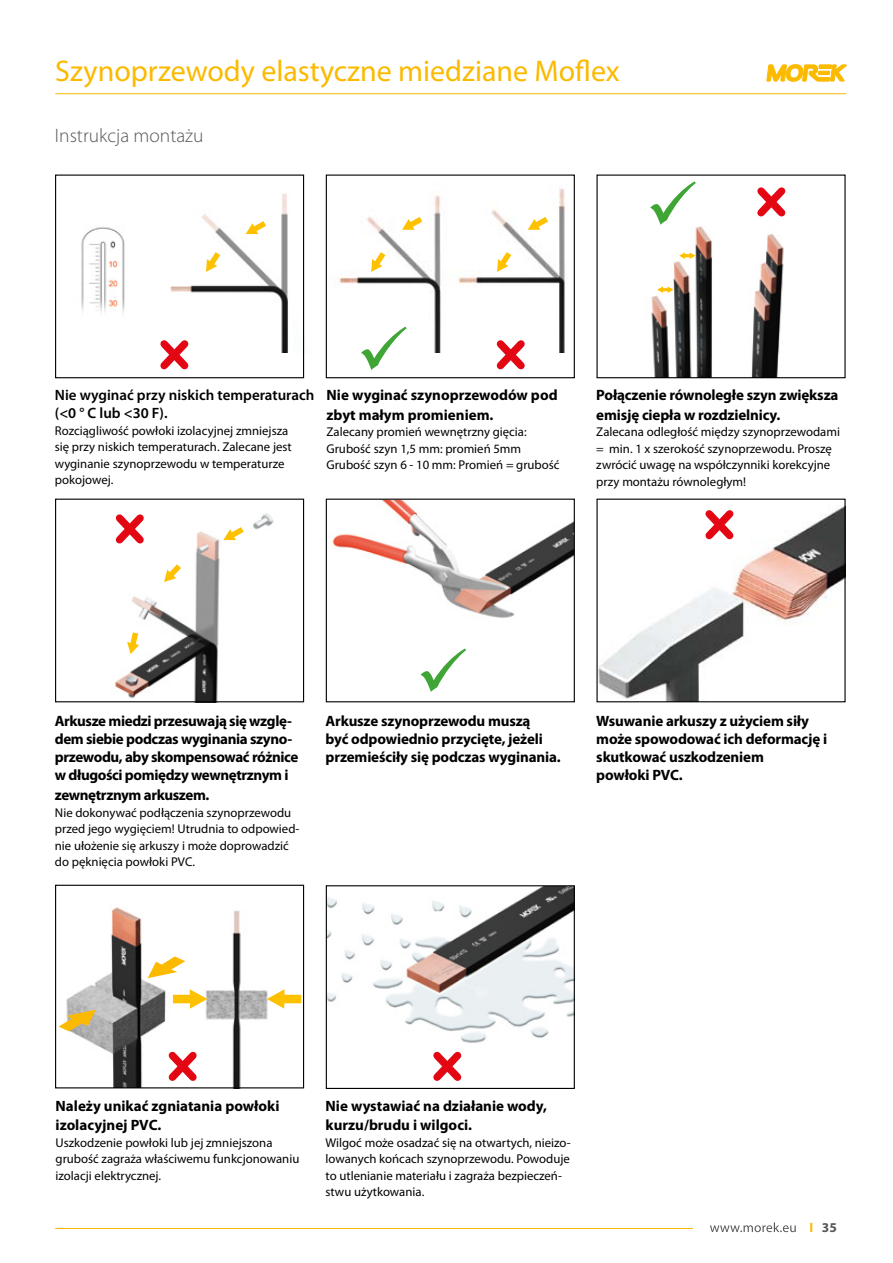
<style>
.page{position:relative;width:893px;height:1263px;background:#fff}
.page>*{position:absolute;margin:0;border:0;box-sizing:border-box;transform-origin:0 0}
.t1{font:30px "Myriad Pro";color:#fbba00}
.t2{font:300 19.5px "Myriad Pro";color:#575756}
.t3{font:700 15px/18px "Myriad Pro";letter-spacing:-.01em;color:#000}
.t4{font:600 15px/18px "Myriad Pro";color:#000}
.t5{font:700 13.5px "Myriad Pro";color:#575756}
.t6{font:12.75px/16.5px "Myriad Pro";color:#000}
.s1{color:#fbba00}
</style>
<div class="page">
<img style="left:332px;top:501px;width:241px;height:174px">
<div style="left:326px;top:499px;width:249px;height:203px;border:1px solid #000"></div>
<img style="left:328px;top:887px;width:245px;height:156px">
<div style="left:326px;top:885px;width:249px;height:204px;border:1px solid #000"></div>
<img style="left:81px;top:193px;width:224px;height:159px">
<img style="left:327px;top:174px;width:248px;height:178px">
<img style="left:569px;top:183px;width:215px;height:193px">
<img style="left:115px;top:513px;width:159px;height:187px">
<div style="left:55px;top:175px;width:249px;height:203px;border:1px solid #000"></div>
<div style="left:326px;top:175px;width:249px;height:203px;border:1px solid #000"></div>
<div style="left:596px;top:175px;width:250px;height:203px;border:1px solid #000"></div>
<img style="left:598px;top:505px;width:246px;height:195px">
<svg style="left:361px;top:327px;width:46px;height:43px"></svg>
<svg style="left:421px;top:648px;width:45px;height:44px"></svg>
<svg style="left:650px;top:181px;width:46px;height:44px"></svg>
<svg style="left:679px;top:252px;width:17px;height:7px"></svg>
<svg style="left:246px;top:221px;width:20px;height:13px"></svg>
<svg style="left:223px;top:527px;width:21px;height:13px"></svg>
<svg style="left:164px;top:564px;width:17px;height:18px"></svg>
<svg style="left:127px;top:632px;width:12px;height:22px"></svg>
<svg style="left:402px;top:217px;width:20px;height:13px"></svg>
<svg style="left:528px;top:217px;width:20px;height:13px"></svg>
<svg style="left:206px;top:252px;width:14px;height:20px"></svg>
<svg style="left:371px;top:252px;width:14px;height:20px"></svg>
<svg style="left:497px;top:252px;width:14px;height:20px"></svg>
<svg style="left:657px;top:286px;width:17px;height:7px"></svg>
<svg style="left:154px;top:333px;width:41px;height:37px"></svg>
<svg style="left:490px;top:333px;width:42px;height:37px"></svg>
<svg style="left:699px;top:505px;width:41px;height:41px"></svg>
<img style="left:58px;top:907px;width:128px;height:179px">
<img style="left:205px;top:901px;width:100px;height:187px">
<svg style="left:59px;top:1010px;width:37px;height:21px"></svg>
<svg style="left:148px;top:956px;width:37px;height:22px"></svg>
<svg style="left:267px;top:989px;width:34px;height:20px"></svg>
<svg style="left:173px;top:989px;width:34px;height:20px"></svg>
<svg style="left:162px;top:1045px;width:35px;height:41px"></svg>
<svg style="left:426px;top:1051px;width:42px;height:37px"></svg>
<svg style="left:115px;top:513px;width:36px;height:37px"></svg>
<svg style="left:750px;top:183px;width:36px;height:40px"></svg>
<div style="left:55px;top:499px;width:249px;height:203px;border:1px solid #000"></div>
<div style="left:55px;top:885px;width:249px;height:203px;border:1px solid #000"></div>
<hr style="left:55px;top:93px;width:791px;height:1px;background:#fbba00">
<svg style="left:767px;top:65px;width:79px;height:16px"></svg>
<hr style="left:55px;top:1228px;width:744px;height:1px;background:#fbba00">
<div style="left:693px;top:1210px;width:153px;height:34px;background:#fff"></div>
<svg style="left:710px;top:1222px;width:86px;height:10px"></svg>
<h1 class="t1" style="left:55px;top:53px;width:566px">Szynoprzewody elastyczne miedziane Moflex</h1>
<h2 class="t2" style="left:55px;top:124px;width:150px">Instrukcja montażu</h2>
<p class="t4" style="left:55px;top:386px;width:261px">Nie wyginać przy niskich temperaturach (&lt;0 ° C lub &lt;30 F).</p>
<p class="t6" style="left:55px;top:422px;width:238px">Rozciągliwość powłoki izolacyjnej zmniejsza się przy niskich temperaturach. Zalecane jest wyginanie szynoprzewodu w temperaturze pokojowej.</p>
<p class="t3" style="left:327px;top:385px;width:233px;line-height:19.8px">Nie wyginać szynoprzewodów pod zbyt małym promieniem.</p>
<p class="t6" style="left:327px;top:424px;width:234px">Zalecany promień wewnętrzny gięcia:<br>Grubość szyn 1,5 mm: promień 5mm<br>Grubość szyn 6 - 10 mm: Promień = grubość</p>
<p class="t3" style="left:596px;top:385px;width:244px;line-height:19.8px">Połączenie równoległe szyn zwiększa emisję ciepła w rozdzielnicy.</p>
<p class="t6" style="left:596px;top:424px;width:245px">Zalecana odległość między szynoprzewodami = min. 1 x szerokość szynoprzewodu. Proszę zwrócić uwagę na współczynniki korekcyjne przy montażu równoległym!</p>
<p class="t3" style="left:55px;top:712px;width:245px">Arkusze miedzi przesuwają się wzglę&shy;dem siebie podczas wyginania szyno&shy;przewodu, aby skompensować różnice w długości pomiędzy wewnętrznym i</p>
<p class="t3" style="left:55px;top:786px;width:156px">zewnętrznym arkuszem.</p>
<p class="t6" style="left:55px;top:804px;width:246px">Nie dokonywać podłączenia szynoprzewodu przed jego wygięciem! Utrudnia to odpowied&shy;nie ułożenie się arkuszy i może doprowadzić do pęknięcia powłoki PVC.</p>
<p class="t3" style="left:326px;top:712px;width:237px">Arkusze szynoprzewodu muszą<br>być odpowiednio przycięte, jeżeli przemieściły się podczas wyginania.</p>
<p class="t3" style="left:596px;top:712px;width:232px">Wsuwanie arkuszy z użyciem siły może spowodować ich deformację i skutkować uszkodzeniem<br>powłoki PVC.</p>
<p class="t3" style="left:56px;top:1095px;width:225px;line-height:19.8px">Należy unikać zgniatania powłoki izolacyjnej PVC.</p>
<p class="t6" style="left:56px;top:1134px;width:245px">Uszkodzenie powłoki lub jej zmniejszona grubość zagraża właściwemu funkcjonowaniu izolacji elektrycznej.</p>
<p class="t3" style="left:326px;top:1095px;width:223px;line-height:19.8px">Nie wystawiać na działanie wody, kurzu/brudu i wilgoci.</p>
<p class="t6" style="left:326px;top:1134px;width:247px">Wilgoć może osadzać się na otwartych, nieizo&shy;lowanych końcach szynoprzewodu. Powoduje to utlenianie materiału i zagraża bezpieczeń&shy;stwu użytkowania.</p>
<p class="t5" style="left:810px;top:1218px;width:29px"><span class="s1">I</span> 35</p>
</div>
